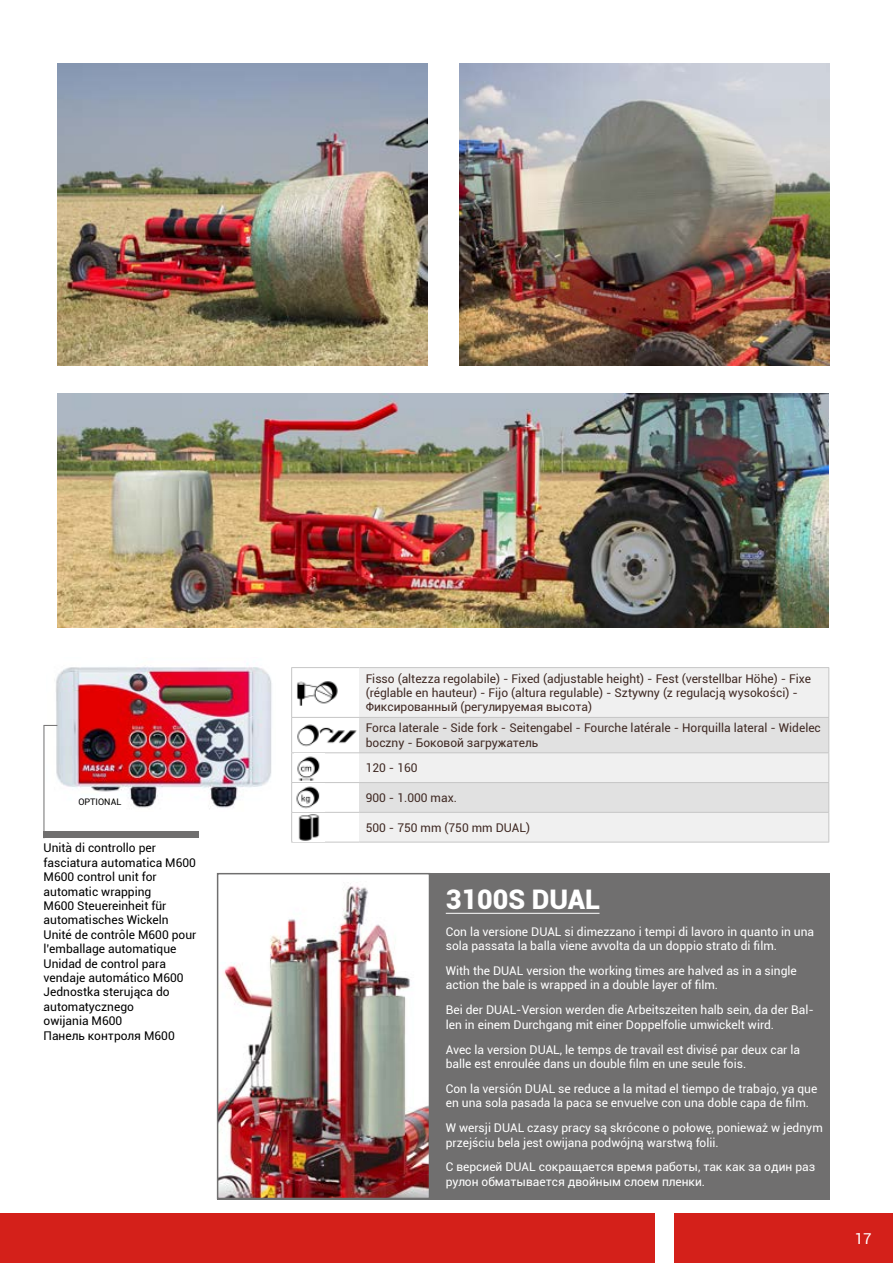
<style>
.page{position:relative;width:893px;height:1263px;background:#fff}
.page>*{position:absolute;margin:0;border:0;box-sizing:border-box;transform-origin:0 0}
.t1{font:900 27px "Roboto";color:#fff}
.t2{font:15px "Roboto";color:#fff}
.t3{font:12px/14.4px "Roboto";color:#fff}
.t4{font:12px/14.4px "Roboto";color:#402a24}
.t5{font:12px/14.4px "Roboto";color:#000}
.t6{font:9px "Roboto";color:#000}
</style>
<div class="page">
<div style="left:217px;top:873px;width:612px;height:326px;background:#706f6f"></div>
<img style="left:459px;top:64px;width:370px;height:302px">
<img style="left:57px;top:64px;width:370px;height:302px">
<img style="left:220px;top:876px;width:207px;height:320px">
<div style="left:217px;top:873px;width:213px;height:326px;border:2px solid #706f6f"></div>
<img style="left:57px;top:393px;width:771px;height:234px">
<div style="left:0;top:1214px;width:655px;height:49px;background:#d4201a"></div>
<div style="left:674px;top:1214px;width:219px;height:49px;background:#d4201a"></div>
<img style="left:47px;top:663px;width:225px;height:146px">
<div style="left:44px;top:831px;width:155px;height:7px;background:#706f6f"></div>
<hr style="left:44px;top:725px;width:1px;height:113px;background:#706f6f">
<svg style="left:45px;top:725px;width:12px;height:1px"></svg>
<hr style="left:446px;top:913px;width:153px;height:1px;background:#fff">
<div style="left:360px;top:668px;width:469px;height:49px;background:#f0f0f0"></div>
<div style="left:360px;top:717px;width:469px;height:36px;background:#e1e1e1"></div>
<div style="left:360px;top:753px;width:469px;height:29px;background:#f0f0f0"></div>
<div style="left:360px;top:782px;width:469px;height:30px;background:#e1e1e1"></div>
<div style="left:360px;top:812px;width:469px;height:30px;background:#f0f0f0"></div>
<hr style="left:291px;top:717px;width:69px;height:1px;background:#c6c6c6">
<hr style="left:360px;top:717px;width:469px;height:1px;background:#c6c6c6">
<hr style="left:291px;top:752px;width:69px;height:1px;background:#c6c6c6">
<hr style="left:360px;top:752px;width:469px;height:1px;background:#c6c6c6">
<hr style="left:291px;top:782px;width:69px;height:1px;background:#c6c6c6">
<hr style="left:360px;top:782px;width:469px;height:1px;background:#c6c6c6">
<hr style="left:291px;top:812px;width:69px;height:1px;background:#c6c6c6">
<hr style="left:360px;top:812px;width:469px;height:1px;background:#c6c6c6">
<hr style="left:291px;top:667px;width:69px;height:1px;background:#c6c6c6">
<hr style="left:360px;top:667px;width:469px;height:1px;background:#c6c6c6">
<hr style="left:291px;top:668px;width:1px;height:49px;background:#c6c6c6">
<hr style="left:828px;top:668px;width:1px;height:49px;background:#c6c6c6">
<hr style="left:291px;top:718px;width:1px;height:34px;background:#c6c6c6">
<hr style="left:828px;top:718px;width:1px;height:34px;background:#c6c6c6">
<svg style="left:291px;top:753px;width:1px;height:89px"></svg>
<svg style="left:828px;top:753px;width:1px;height:89px"></svg>
<hr style="left:291px;top:842px;width:69px;height:1px;background:#c6c6c6">
<hr style="left:360px;top:842px;width:469px;height:1px;background:#c6c6c6">
<img style="left:297px;top:681px;width:41px;height:25px">
<img style="left:297px;top:724px;width:60px;height:23px">
<img style="left:296px;top:756px;width:24px;height:53px">
<img style="left:298px;top:814px;width:22px;height:27px">
<p class="t6" style="left:78px;top:796px;width:44px">OPTIONAL</p>
<p class="t5" style="left:44px;top:840px;width:154px">Unità di controllo per fasciatura automatica M600<br>M600 control unit for automatic wrapping<br>M600 Steuereinheit für automatisches Wickeln<br>Unité de contrôle M600 pour l’emballage automatique<br>Unidad de control para vendaje automático M600<br>Jednostka sterująca do automatycznego<br>owijania M600<br>Панель контроля М600</p>
<p class="t4" style="left:366px;top:671px;width:447px">Fisso (altezza regolabile) - Fixed (adjustable height) - Fest (verstellbar Höhe) - Fixe (réglable en hauteur) - Fijo (altura regulable) - Sztywny (z regulacją wysokości) -<br>Фиксированный (регулируемая высота)</p>
<p class="t4" style="left:366px;top:720px;width:457px">Forca laterale - Side fork - Seitengabel - Fourche latérale - Horquilla lateral - Widelec boczny - Боковой загружатель</p>
<p class="t4" style="left:366px;top:760px;width:53px">120 - 160</p>
<p class="t4" style="left:366px;top:790px;width:93px">900 - 1.000 max.</p>
<p class="t4" style="left:366px;top:820px;width:166px">500 - 750 mm (750 mm DUAL)</p>
<h1 class="t1" style="left:446px;top:880px;width:156px">3100S DUAL</h1>
<p class="t3" style="left:446px;top:924px;width:370px">Con la versione DUAL si dimezzano i tempi di lavoro in quanto in una sola passata la balla viene avvolta da un doppio strato di film.</p>
<p class="t3" style="left:446px;top:963px;width:353px">With the DUAL version the working times are halved as in a single action the bale is wrapped in a double layer of film.</p>
<p class="t3" style="left:446px;top:1002px;width:370px">Bei der DUAL-Version werden die Arbeitszeiten halb sein, da der Bal&shy;len in einem Durchgang mit einer Doppelfolie umwickelt wird.</p>
<p class="t3" style="left:446px;top:1041px;width:356px">Avec la version DUAL, le temps de travail est divisé par deux car la balle est enroulée dans un double film en une seule fois.</p>
<p class="t3" style="left:446px;top:1081px;width:373px">Con la versión DUAL se reduce a la mitad el tiempo de trabajo, ya que en una sola pasada la paca se envuelve con una doble capa de film.</p>
<p class="t3" style="left:446px;top:1120px;width:378px">W wersji DUAL czasy pracy są skrócone o połowę, ponieważ w jednym przejściu bela jest owijana podwójną warstwą folii.</p>
<p class="t3" style="left:446px;top:1159px;width:371px">С версией DUAL сокращается время работы, так как за один раз рулон обматывается двойным слоем пленки.</p>
<p class="t2" style="left:855px;top:1228px;width:18px">17</p>
</div>
